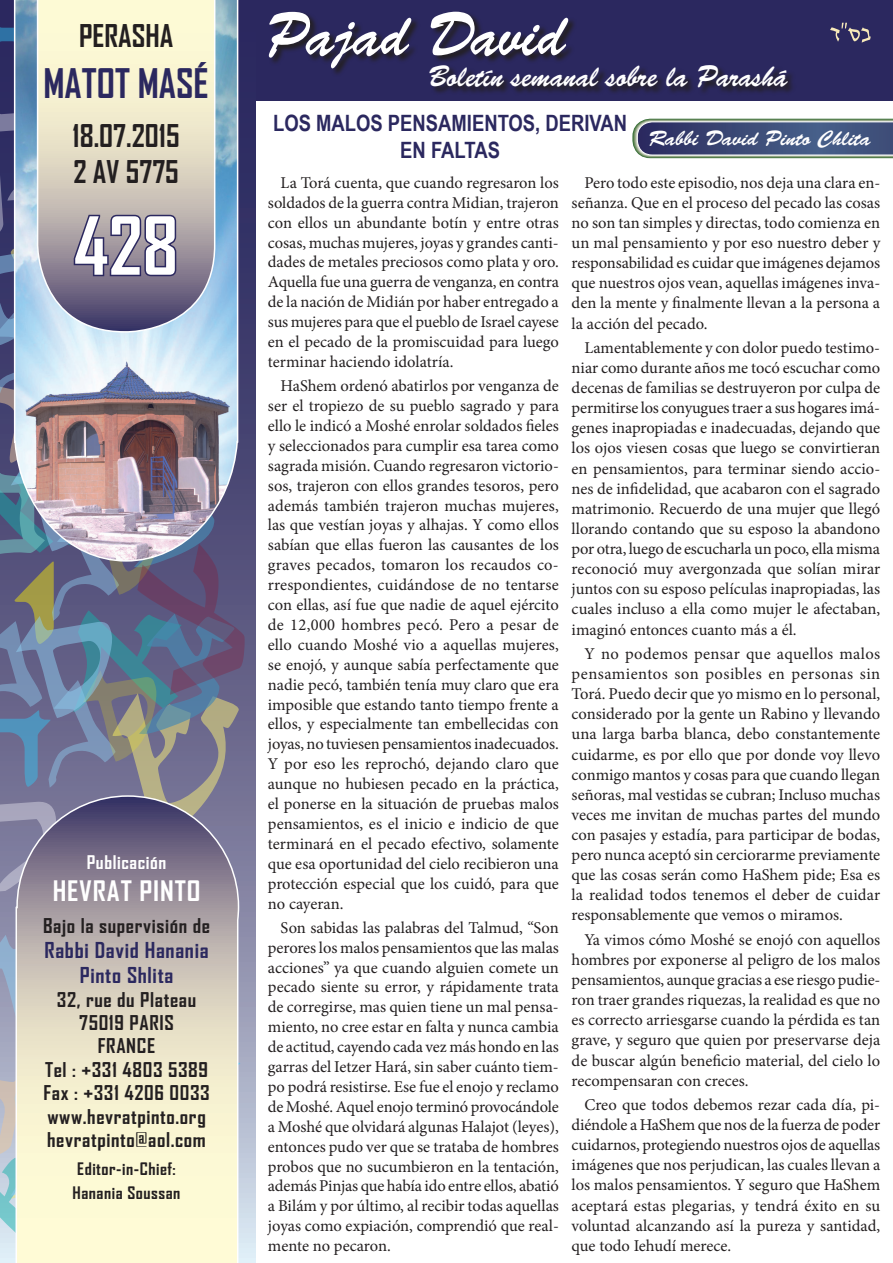
<style>
.page{position:relative;width:893px;height:1263px;background:#fff}
.page>*{position:absolute;margin:0;border:0;box-sizing:border-box;transform-origin:0 0}
.t1{font:700 76.5px "Agency FB";color:#fff}
.t2{font:61.5px "Brush Script Std";color:#fff;scale:.9 1}
.t3{font:700 39px "Agency FB";color:#2b285f}
.t4{font:30px "Brush Script Std";color:#fff;scale:.9 1}
.t5{font:700 30px/36px "Agency FB";color:#231f20}
.t6{font:700 27px "Agency FB";letter-spacing:.03em;color:#fff;scale:1.06 1}
.t7{font:700 22.5px/27px "Arial Narrow";color:#2b285f;text-align:center}
.t8{font:700 21px/25.2px "Agency FB";letter-spacing:.03em;color:#2b285f;text-align:center;scale:1.06 1}
.t9{font:21px "Brush Script Std";color:#fff}
.t10{font:700 19.5px/23.4px "Agency FB";letter-spacing:.03em;color:#231f20;text-align:center;scale:1.06 1}
.t11{font:700 18px "Agency FB";letter-spacing:.03em;color:#fff;scale:1.06 1}
.t12{font:16.5px/20px "Minion Pro";color:#231f20;text-align:justify}
.t13{font:700 16.5px/23.4px "Agency FB";letter-spacing:.03em;color:#231f20;scale:1.06 1}
</style>
<div class="page">
<div style="left:205px;top:0;width:688px;height:100px;background:#2b285f"></div>
<svg style="left:830px;top:23px;width:41px;height:20px"></svg>
<svg style="left:632px;top:119px;width:261px;height:39px;background:#526180"></svg>
<svg style="left:271px;top:13px;width:522px;height:80px"></svg>
<div style="left:38px;top:0;width:177px;height:17px;background:#fdfad5"></div>
<img style="left:0;top:17px;width:253px;height:1246px">
<h3 class="t5" style="left:79px;top:17px;width:96px">PERASHA</h3>
<h3 class="t3" style="left:43px;top:59px;width:167px">MATOT MASÉ</h3>
<h3 class="t5" style="left:73px;top:117px;width:109px">18.07.2015<br>2 AV 5775</h3>
<h1 class="t1" style="left:74px;top:198px;width:106px">428</h1>
<p class="t11" style="left:87px;top:850px;width:77px">Publicación</p>
<h3 class="t6" style="left:53px;top:874px;width:141px">HEVRAT PINTO</h3>
<p class="t10" style="left:43px;top:913px;width:159px">Bajo la supervisión de</p>
<p class="t8" style="left:45px;top:937px;width:156px">Rabbi David Hanania<br>Pinto Shlita</p>
<p class="t10" style="left:43px;top:987px;width:158px">32, rue du Plateau<br>75019 PARIS<br>FRANCE<br>Tel : +331 4803 5389<br>Fax : +331 4206 0033 www.hevratpinto.org hevratpinto@aol.com</p>
<p class="t13" style="left:73px;top:1157px;width:103px">Editor-in-Chief:<br>Hanania Soussan</p>
<h2 class="t2" style="left:266px;top:0;width:334px">Pajad David</h2>
<h3 class="t4" style="left:428px;top:60px;width:401px">Boletín semanal sobre la Parashá</h3>
<h3 class="t7" style="left:273px;top:108px;width:356px">LOS MALOS PENSAMIENTOS, DERIVAN<br>EN FALTAS</h3>
<p class="t9" style="left:649px;top:126px;width:223px">Rabbi David Pinto Chlita</p>
<p class="t12" style="left:268px;top:173px;width:293px;text-indent:13px">La Torá cuenta, que cuando regresaron los soldados de la guerra contra Midian, trajeron con ellos un abundante botín y entre otras cosas, muchas mujeres, joyas y grandes canti&shy;dades de metales preciosos como plata y oro.<br>Aquella fue una guerra de venganza, en contra de la nación de Midián por haber entregado a sus mujeres para que el pueblo de Israel cayese en el pecado de la promiscuidad para luego terminar haciendo idolatría.</p>
<p class="t12" style="left:268px;top:376px;width:293px;text-indent:13px">HaShem ordenó abatirlos por venganza de ser el tropiezo de su pueblo sagrado y para ello le indicó a Moshé enrolar soldados fieles y seleccionados para cumplir esa tarea como sagrada misión. Cuando regresaron victorio&shy;sos, trajeron con ellos grandes tesoros, pero además también trajeron muchas mujeres, las que vestían joyas y alhajas. Y como ellos sabían que ellas fueron las causantes de los graves pecados, tomaron los recaudos co&shy;rrespondientes, cuidándose de no tentarse con ellas, así fue que nadie de aquel ejército de 12,000 hombres pecó. Pero a pesar de ello cuando Moshé vio a aquellas mujeres, se enojó, y aunque sabía perfectamente que nadie pecó, también tenía muy claro que era imposible que estando tanto tiempo frente a ellos, y especialmente tan embellecidas con joyas, no tuviesen pensamientos inadecuados.<br>Y por eso les reprochó, dejando claro que aunque no hubiesen pecado en la práctica, el ponerse en la situación de pruebas malos pensamientos, es el inicio e indicio de que terminará en el pecado efectivo, solamente que esa oportunidad del cielo recibieron una protección especial que los cuidó, para que no cayeran.</p>
<p class="t12" style="left:268px;top:917px;width:293px;text-indent:13px">Son sabidas las palabras del Talmud, “Son perores los malos pensamientos que las malas acciones” ya que cuando alguien comete un pecado siente su error, y rápidamente trata de corregirse, mas quien tiene un mal pensa&shy;miento, no cree estar en falta y nunca cambia de actitud, cayendo cada vez más hondo en las garras del Ietzer Hará, sin saber cuánto tiem&shy;po podrá resistirse. Ese fue el enojo y reclamo de Moshé. Aquel enojo terminó provocándole a Moshé que olvidará algunas Halajot (leyes), entonces pudo ver que se trataba de hombres probos que no sucumbieron en la tentación, además Pinjas que había ido entre ellos, abatió a Bilám y por último, al recibir todas aquellas joyas como expiación, comprendió que real&shy;mente no pecaron.</p>
<p class="t12" style="left:572px;top:172px;width:310px;text-indent:13px">Pero todo este episodio, nos deja una clara en&shy;señanza. Que en el proceso del pecado las cosas no son tan simples y directas, todo comienza en un mal pensamiento y por eso nuestro deber y responsabilidad es cuidar que imágenes dejamos que nuestros ojos vean, aquellas imágenes inva&shy;den la mente y finalmente llevan a la persona a la acción del pecado.</p>
<p class="t12" style="left:572px;top:338px;width:310px;text-indent:13px">Lamentablemente y con dolor puedo testimo&shy;niar como durante años me tocó escuchar como decenas de familias se destruyeron por culpa de permitirse los conyugues traer a sus hogares imá&shy;genes inapropiadas e inadecuadas, dejando que los ojos viesen cosas que luego se convirtieran en pensamientos, para terminar siendo accio&shy;nes de infidelidad, que acabaron con el sagrado matrimonio. Recuerdo de una mujer que llegó llorando contando que su esposo la abandono por otra, luego de escucharla un poco, ella misma reconoció muy avergonzada que solían mirar juntos con su esposo películas inapropiadas, las cuales incluso a ella como mujer le afectaban, imaginó entonces cuanto más a él.</p>
<p class="t12" style="left:572px;top:644px;width:310px;text-indent:13px">Y no podemos pensar que aquellos malos pensamientos son posibles en personas sin Torá. Puedo decir que yo mismo en lo personal, considerado por la gente un Rabino y llevando una larga barba blanca, debo constantemente cuidarme, es por ello que por donde voy llevo conmigo mantos y cosas para que cuando llegan señoras, mal vestidas se cubran; Incluso muchas veces me invitan de muchas partes del mundo con pasajes y estadía, para participar de bodas, pero nunca aceptó sin cerciorarme previamente que las cosas serán como HaShem pide; Esa es la realidad todos tenemos el deber de cuidar responsablemente que vemos o miramos.</p>
<p class="t12" style="left:572px;top:929px;width:310px;text-indent:13px">Ya vimos cómo Moshé se enojó con aquellos hombres por exponerse al peligro de los malos pensamientos, aunque gracias a ese riesgo pudie&shy;ron traer grandes riquezas, la realidad es que no es correcto arriesgarse cuando la pérdida es tan grave, y seguro que quien por preservarse deja de buscar algún beneficio material, del cielo lo recompensaran con creces.</p>
<p class="t12" style="left:572px;top:1095px;width:310px;text-indent:13px">Creo que todos debemos rezar cada día, pi&shy;diéndole a HaShem que nos de la fuerza de poder cuidarnos, protegiendo nuestros ojos de aquellas imágenes que nos perjudican, las cuales llevan a los malos pensamientos. Y seguro que HaShem aceptará estas plegarias, y tendrá éxito en su voluntad alcanzando así la pureza y santidad, que todo Iehudí merece.</p>
</div>
